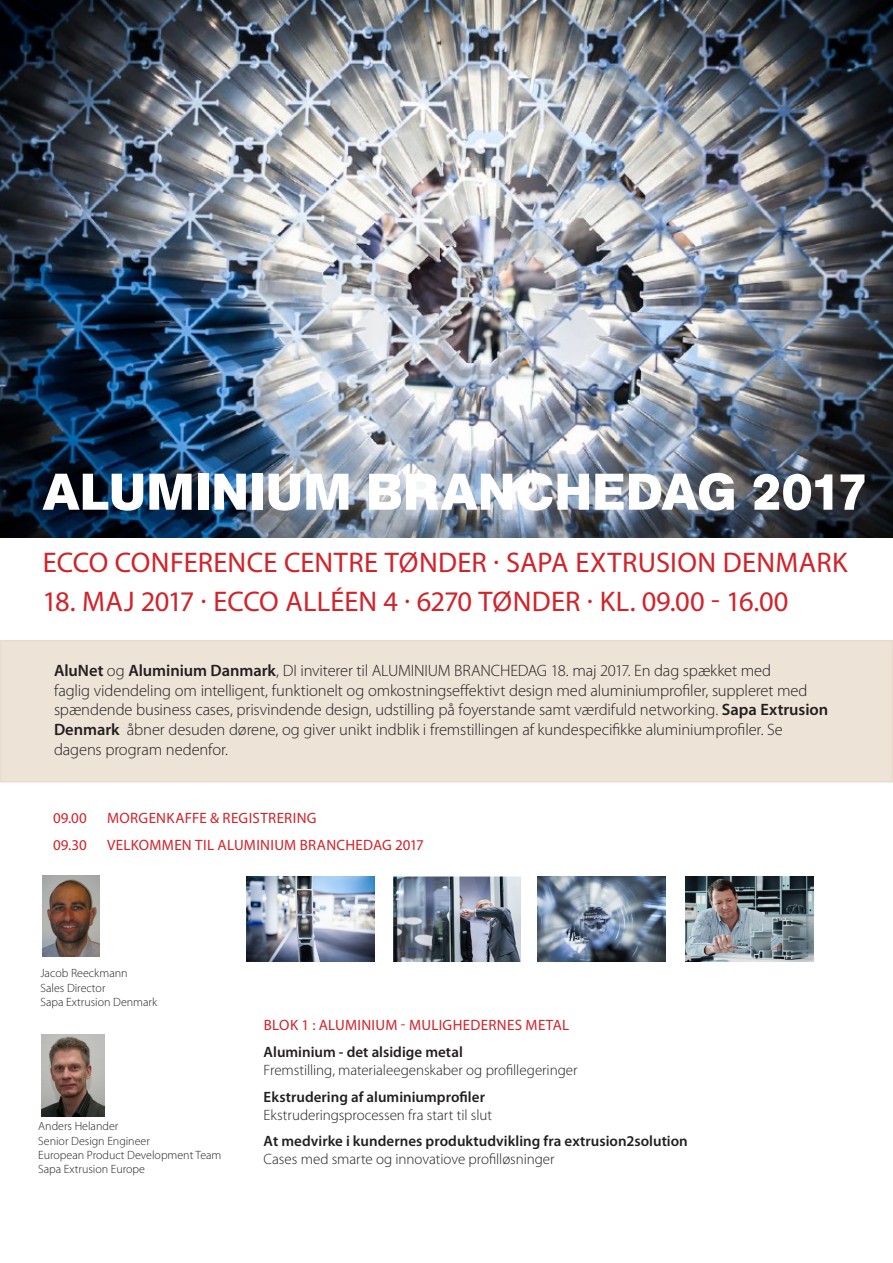
<style>
.page{position:relative;width:893px;height:1263px;background:#fff}
.page>*{position:absolute;margin:0;border:0;box-sizing:border-box;transform-origin:0 0}
.t1{font:700 51px "AG Buch BQ";letter-spacing:.005em;color:#fff}
.t2{font:28.5px "Myriad Pro";letter-spacing:.005em;color:#d1232a}
.t3{font:300 16.5px/19.8px "Myriad Pro";letter-spacing:-.01em;color:#231f20}
.t4{font:300 15px/18px "Myriad Pro";letter-spacing:-.005em;color:#231f20}
.t5{font:15px "Myriad Pro";letter-spacing:.02em;color:#d1232a}
.t6{font:600 15px/18px "Myriad Pro";color:#231f20}
.t7{font:300 12px/14.4px "Myriad Pro";color:#231f20}
.s1{font-weight:600}
.s2{font-weight:300}
</style>
<div class="page">
<div style="left:1px;top:641px;width:891px;height:141px;background:#ede3d7"></div>
<div style="left:0;top:640px;width:893px;height:142px;border:2px solid #eadcce"></div>
<img style="left:0;top:0;width:893px;height:538px">
<img style="left:41px;top:1035px;width:63px;height:81px">
<img style="left:42px;top:876px;width:58px;height:80px">
<img style="left:247px;top:876px;width:127px;height:85px">
<img style="left:393px;top:876px;width:128px;height:85px">
<img style="left:538px;top:876px;width:127px;height:85px">
<img style="left:686px;top:876px;width:127px;height:85px">
<p class="t1" style="left:43px;top:461px;width:827px">ALUMINIUM BRANCHEDAG 2017</p>
<p class="t2" style="left:43px;top:545px;width:806px">ECCO CONFERENCE CENTRE TØNDER · SAPA EXTRUSION DENMARK</p>
<p class="t2" style="left:43px;top:584px;width:747px">18. MAJ 2017 · ECCO ALLÉEN 4 · 6270 TØNDER · KL. 09.00 - 16.00</p>
<p class="t3" style="left:54px;top:661px;width:776px"><span class="s1">AluNet</span> og <span class="s1">Aluminium Danmark</span>, DI inviterer til ALUMINIUM BRANCHEDAG 18. maj 2017. En dag spækket med<br>faglig videndeling om intelligent, funktionelt og omkostningseffektivt design med aluminiumprofiler, suppleret med spændende business cases, prisvindende design, udstilling på foyerstande samt værdifuld networking. <span class="s1">Sapa Extrusion Denmark</span> åbner desuden dørene, og giver unikt indblik i fremstillingen af kundespecifikke aluminiumprofiler. Se dagens program nedenfor.</p>
<p class="t5" style="left:53px;top:809px;width:35px">09.00</p>
<p class="t5" style="left:107px;top:809px;width:211px">MORGENKAFFE &amp; REGISTRERING</p>
<p class="t5" style="left:53px;top:836px;width:35px">09.30</p>
<p class="t5" style="left:107px;top:836px;width:318px">VELKOMMEN TIL ALUMINIUM BRANCHEDAG 2017</p>
<p class="t7" style="left:41px;top:966px;width:89px">Jacob Reeckmann</p>
<p class="t7" style="left:41px;top:981px;width:118px">Sales Director<br>Sapa Extrusion Denmark</p>
<p class="t7" style="left:38px;top:1119px;width:82px">Anders Helander</p>
<p class="t7" style="left:38px;top:1133px;width:185px">Senior Design Engineer<br>European Product Development Team<br>Sapa Extrusion Europe</p>
<p class="t5" style="left:264px;top:1015px;width:307px">BLOK 1 : ALUMINIUM - MULIGHEDERNES METAL</p>
<p class="t4" style="left:264px;top:1043px;width:315px"><span class="s1">Aluminium - det alsidige metal<br></span>Fremstilling, materialeegenskaber og profillegeringer</p>
<p class="t4" style="left:264px;top:1088px;width:230px"><span class="s1">Ekstrudering af aluminiumprofiler<br></span>Ekstruderingsprocessen fra start til slut</p>
<p class="t6" style="left:264px;top:1132px;width:426px">At medvirke i kundernes produktudvikling fra extrusion2solution<br><span class="s2">Cases med smarte og innovatiove profilløsninger</span></p>
</div>
